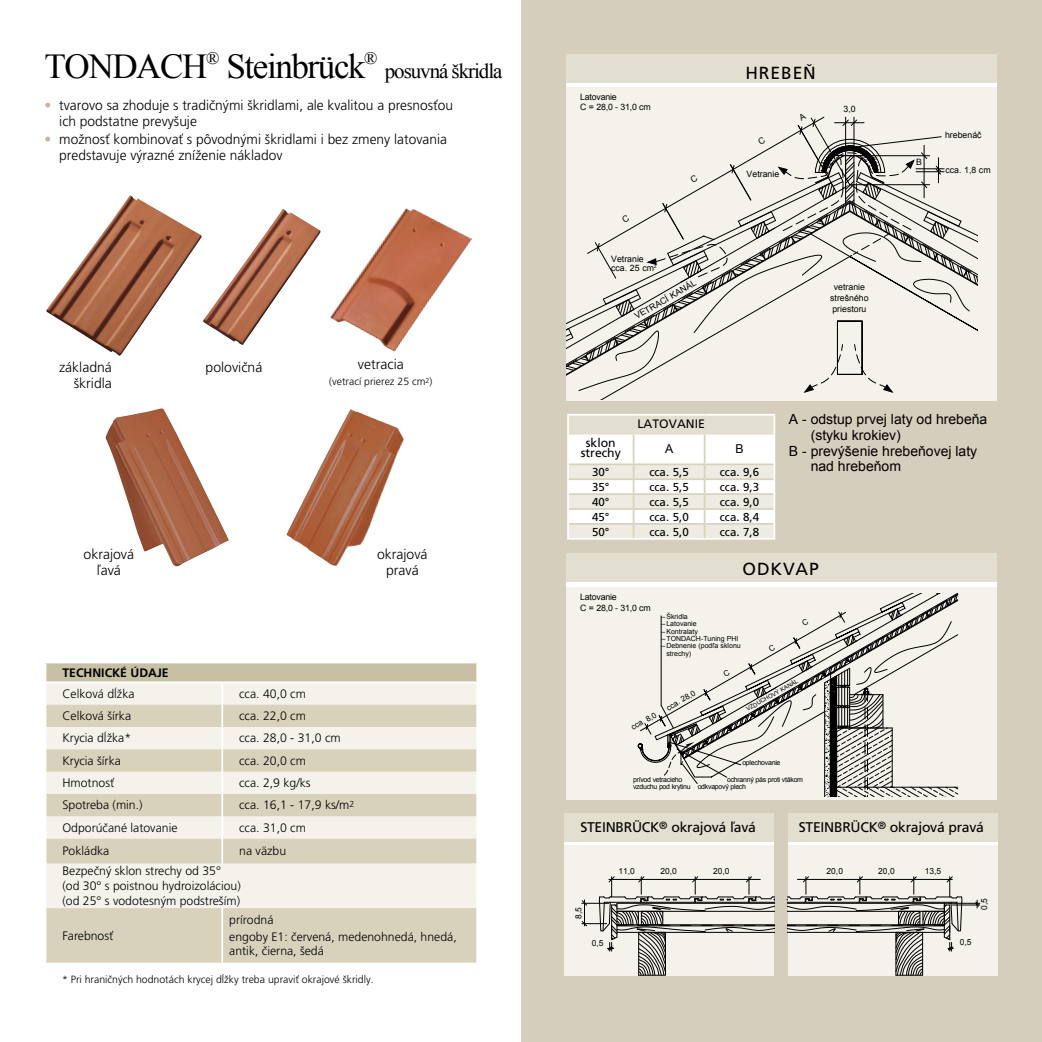
<style>
.page{position:relative;width:1042px;height:1042px;background:#fff}
.page>*{position:absolute;margin:0;border:0;box-sizing:border-box;transform-origin:0 0}
.t1{font:35px "Times New Roman";letter-spacing:-.04em;color:#000}
.t2{font:21px "Times New Roman";letter-spacing:-.05em;color:#000}
.t3{font:17.5px "Frutiger CE";letter-spacing:.05em;color:#000}
.t4{font:300 14px/15.8px "Frutiger CE";color:#000;text-align:center}
.t5{font:14px "Arial";color:#000}
.t6{font:14px "Frutiger CE";letter-spacing:-.02em;color:#000}
.t7{font:300 12.25px/14.7px "Frutiger CE";color:#000}
.t8{font:12.25px/10.5px "Frutiger CE";color:#000;text-align:center}
.t9{font:700 12.25px "Frutiger CE";color:#000}
.t10{font:12.25px "Arial";color:#000}
.t11{font:11.55px "Frutiger CE";color:#000}
.t12{font:300 10.5px "Frutiger CE";color:#000}
.t13{font:8.75px/10.7px "Arial";color:#000}
.t14{font:8.75px/10.7px "Arial";letter-spacing:-.02em;color:#000}
.t15{font:8.4px "Arial";color:#000}
.t16{font:7.88px "Arial";color:#000}
.t17{font:7px/7.4px "Arial";letter-spacing:-.04em;color:#000}
.t18{font:7px/7.4px "Arial";color:#000}
.t19{font:5.95px "Arial";color:#000}
.s1{color:#cab392}
</style>
<div class="page">
<div style="left:521px;top:0;width:521px;height:1042px;background:#d6cebc"></div>
<img style="left:46px;top:195px;width:156px;height:161px">
<img style="left:203px;top:209px;width:86px;height:136px">
<img style="left:105px;top:408px;width:124px;height:159px">
<img style="left:286px;top:409px;width:118px;height:157px">
<svg style="left:289px;top:208px;width:183px;height:144px"></svg>
<div style="left:564px;top:842px;width:210px;height:28px;background:#fff"></div>
<div style="left:564px;top:845px;width:210px;height:131px;background:#f4f2eb"></div>
<div style="left:564px;top:813px;width:210px;height:28px;background:#e3dfd0"></div>
<div style="left:787px;top:842px;width:210px;height:28px;background:#fff"></div>
<div style="left:787px;top:845px;width:210px;height:131px;background:#f4f2eb"></div>
<div style="left:787px;top:813px;width:210px;height:28px;background:#e3dfd0"></div>
<svg style="left:581px;top:876px;width:194px;height:100px"></svg>
<svg style="left:787px;top:873px;width:194px;height:103px"></svg>
<div style="left:46px;top:662px;width:431px;height:20px;background:#c8c0a4"></div>
<div style="left:46px;top:683px;width:430px;height:21px;background:#f4f2eb"></div>
<svg style="left:46px;top:704px;width:430px;height:258px;background:#e4e0d1"></svg>
<hr style="left:221px;top:683px;width:2px;height:21px;background:#fff">
<hr style="left:221px;top:704px;width:2px;height:23px;background:#fff">
<hr style="left:221px;top:727px;width:2px;height:22px;background:#fff">
<hr style="left:221px;top:749px;width:2px;height:22px;background:#fff">
<hr style="left:221px;top:771px;width:2px;height:23px;background:#fff">
<hr style="left:221px;top:794px;width:2px;height:22px;background:#fff">
<hr style="left:221px;top:816px;width:2px;height:22px;background:#fff">
<hr style="left:221px;top:838px;width:2px;height:25px;background:#fff">
<hr style="left:221px;top:908px;width:2px;height:54px;background:#fff">
<hr style="left:45px;top:661px;width:177px;height:2px;background:#fff">
<hr style="left:222px;top:661px;width:256px;height:2px;background:#fff">
<svg style="left:476px;top:663px;width:1px;height:18px"></svg>
<hr style="left:45px;top:681px;width:177px;height:2px;background:#fff">
<hr style="left:222px;top:681px;width:256px;height:2px;background:#fff">
<hr style="left:567px;top:414px;width:66px;height:2px;background:#fff">
<hr style="left:633px;top:414px;width:71px;height:2px;background:#fff">
<hr style="left:704px;top:414px;width:71px;height:2px;background:#fff">
<svg style="left:567px;top:416px;width:208px;height:122px;background:#f2f0e9"></svg>
<hr style="left:567px;top:538px;width:66px;height:2px;background:#fff">
<hr style="left:633px;top:538px;width:71px;height:2px;background:#fff">
<hr style="left:704px;top:538px;width:71px;height:2px;background:#fff">
<svg style="left:566px;top:82px;width:430px;height:5px;background:#f9f8f5"></svg>
<div style="left:566px;top:87px;width:430px;height:314px;background:#f4f2eb"></div>
<div style="left:566px;top:54px;width:430px;height:28px;background:#e3dfd0"></div>
<div style="left:566px;top:575px;width:430px;height:29px;background:#fff"></div>
<div style="left:566px;top:587px;width:430px;height:212px;background:#f4f2eb"></div>
<div style="left:566px;top:553px;width:430px;height:29px;background:#e3dfd0"></div>
<svg style="left:566px;top:116px;width:412px;height:284px"></svg>
<svg style="left:638px;top:594px;width:320px;height:202px"></svg>
<h1 class="t1" style="left:45px;top:43px;width:334px">TONDACH<sup>®</sup> Steinbrück<sup>®</sup></h1>
<h2 class="t2" style="left:385px;top:57px;width:119px">posuvná škridla</h2>
<p class="t4" style="left:59px;top:97px;width:395px;text-align:left;text-indent:-15px"><span class="s1">•</span> tvarovo sa zhoduje s tradičnými škridlami, ale kvalitou a presnosťou ich podstatne prevyšuje</p>
<p class="t4" style="left:59px;top:131px;width:389px;text-align:left;text-indent:-15px"><span class="s1">•</span> možnosť kombinovať s pôvodnými škridlami i bez zmeny latovania predstavuje výrazné zníženie nákladov</p>
<p class="t4" style="left:59px;top:359px;width:54px;text-align:right">základná škridla</p>
<p class="t4" style="left:84px;top:546px;width:52px">okrajová ľavá</p>
<p class="t4" style="left:206px;top:359px;width:58px">polovičná</p>
<p class="t4" style="left:358px;top:357px;width:47px">vetracia</p>
<p class="t12" style="left:329px;top:375px;width:105px">(vetrací prierez 25 cm<sup>2</sup>)</p>
<p class="t4" style="left:377px;top:546px;width:52px">okrajová pravá</p>
<p class="t9" style="left:62px;top:666px;width:108px">TECHNICKÉ ÚDAJE</p>
<p class="t7" style="left:62px;top:686px;width:74px">Celková dĺžka</p>
<p class="t7" style="left:239px;top:686px;width:68px">cca. 40,0 cm</p>
<p class="t7" style="left:62px;top:708px;width:70px">Celková šírka</p>
<p class="t7" style="left:239px;top:708px;width:68px">cca. 22,0 cm</p>
<p class="t7" style="left:62px;top:731px;width:70px">Krycia dĺžka*</p>
<p class="t7" style="left:239px;top:731px;width:103px">cca. 28,0 - 31,0 cm</p>
<p class="t7" style="left:62px;top:753px;width:60px">Krycia šírka</p>
<p class="t7" style="left:239px;top:753px;width:68px">cca. 20,0 cm</p>
<p class="t7" style="left:62px;top:775px;width:53px">Hmotnosť</p>
<p class="t7" style="left:239px;top:775px;width:73px">cca. 2,9 kg/ks</p>
<p class="t7" style="left:62px;top:798px;width:82px">Spotreba (min.)</p>
<p class="t7" style="left:239px;top:798px;width:117px">cca. 16,1 - 17,9 ks/m<sup>2</sup></p>
<p class="t7" style="left:62px;top:820px;width:117px">Odporúčané latovanie</p>
<p class="t7" style="left:239px;top:820px;width:68px">cca. 31,0 cm</p>
<p class="t7" style="left:62px;top:843px;width:48px">Pokládka</p>
<p class="t7" style="left:239px;top:843px;width:48px">na väzbu</p>
<p class="t7" style="left:62px;top:863px;width:180px">Bezpečný sklon strechy od 35° (od 30° s poistnou hydroizoláciou) (od 25° s vodotesným podstreším)</p>
<p class="t7" style="left:62px;top:928px;width:52px">Farebnosť</p>
<p class="t7" style="left:229px;top:912px;width:229px;line-height:16.4px">prírodná<br>engoby E1: červená, medenohnedá, hnedá,</p>
<p class="t7" style="left:229px;top:943px;width:96px">antik, čierna, šedá</p>
<p class="t12" style="left:62px;top:973px;width:313px">* Pri hraničných hodnotách krycej dĺžky treba upraviť okrajové škridly.</p>
<p class="t14" style="left:580px;top:91px;width:72px">Latovanie<br>C = 28,0 - 31,0 cm</p>
<p class="t13" style="left:611px;top:254px;width:47px;line-height:9.8px">Vetranie cca. 25 cm<sup>2</sup></p>
<p class="t13" style="left:633px;top:312px;width:71px;rotate:-30deg">VETRACÍ KANÁL</p>
<h3 class="t3" style="left:745px;top:63px;width:72px">HREBEŇ</h3>
<p class="t13" style="left:843px;top:104px;width:14px">3,0</p>
<p class="t13" style="left:916px;top:156px;width:7px">B</p>
<p class="t13" style="left:945px;top:130px;width:38px">hrebenáč</p>
<p class="t13" style="left:746px;top:168px;width:34px">Vetranie</p>
<p class="t13" style="left:945px;top:165px;width:47px">cca. 1,8 cm</p>
<p class="t13" style="left:830px;top:282px;width:40px;text-align:center">vetranie strešného priestoru</p>
<p class="t8" style="left:637px;top:418px;width:69px">LATOVANIE</p>
<p class="t8" style="left:581px;top:437px;width:42px">sklon strechy</p>
<p class="t10" style="left:665px;top:441px;width:10px">A</p>
<p class="t10" style="left:735px;top:441px;width:10px">B</p>
<p class="t11" style="left:592px;top:466px;width:19px">30°</p>
<p class="t11" style="left:649px;top:466px;width:41px">cca. 5,5</p>
<p class="t11" style="left:720px;top:466px;width:41px">cca. 9,6</p>
<p class="t11" style="left:592px;top:480px;width:19px">35°</p>
<p class="t11" style="left:649px;top:480px;width:41px">cca. 5,5</p>
<p class="t11" style="left:720px;top:480px;width:41px">cca. 9,3</p>
<p class="t11" style="left:592px;top:495px;width:19px">40°</p>
<p class="t11" style="left:649px;top:495px;width:41px">cca. 5,5</p>
<p class="t11" style="left:720px;top:495px;width:41px">cca. 9,0</p>
<p class="t11" style="left:592px;top:510px;width:19px">45°</p>
<p class="t11" style="left:649px;top:510px;width:41px">cca. 5,0</p>
<p class="t11" style="left:720px;top:510px;width:41px">cca. 8,4</p>
<p class="t11" style="left:592px;top:525px;width:19px">50°</p>
<p class="t11" style="left:649px;top:525px;width:41px">cca. 5,0</p>
<p class="t11" style="left:720px;top:525px;width:41px">cca. 7,8</p>
<p class="t5" style="left:789px;top:410px;width:200px">A - odstup prvej laty od hrebeňa</p>
<p class="t5" style="left:811px;top:426px;width:92px">(styku krokiev)</p>
<p class="t5" style="left:789px;top:441px;width:190px">B - prevýšenie hrebeňovej laty</p>
<p class="t5" style="left:811px;top:457px;width:92px">nad hrebeňom</p>
<p class="t14" style="left:580px;top:592px;width:72px">Latovanie<br>C = 28,0 - 31,0 cm</p>
<h3 class="t3" style="left:742px;top:559px;width:78px">ODKVAP</h3>
<p class="t18" style="left:661px;top:613px;width:28px">–Škridla</p>
<p class="t18" style="left:661px;top:620px;width:38px">– Latovanie –Kontralaty</p>
<p class="t18" style="left:661px;top:635px;width:79px">– TONDACH-Tuning PHI</p>
<p class="t18" style="left:666px;top:642px;width:76px;text-indent:-5px">– Debnenie (podľa sklonu strechy)</p>
<p class="t16" style="left:629px;top:723px;width:29px;rotate:-30deg">cca. 8,0</p>
<p class="t16" style="left:664px;top:703px;width:34px;rotate:-30deg">cca. 28,0</p>
<p class="t19" style="left:745px;top:706px;width:60px;rotate:-30deg">VZDUCHOVÝ KANÁL</p>
<p class="t17" style="left:742px;top:759px;width:40px">oplechovanie</p>
<p class="t17" style="left:698px;top:783px;width:50px">odkvapový plech</p>
<p class="t17" style="left:727px;top:776px;width:77px">ochranný pás proti vtákom</p>
<p class="t17" style="left:633px;top:776px;width:59px">prívod vetracieho vzduchu pod krytinu</p>
<p class="t6" style="left:580px;top:819px;width:177px">STEINBRÜCK<sup>®</sup> okrajová ľavá</p>
<p class="t6" style="left:799px;top:819px;width:187px">STEINBRÜCK<sup>®</sup> okrajová pravá</p>
<p class="t15" style="left:618px;top:866px;width:18px">11,0</p>
<p class="t15" style="left:660px;top:866px;width:18px">20,0</p>
<p class="t15" style="left:713px;top:866px;width:18px">20,0</p>
<p class="t15" style="left:826px;top:866px;width:18px">20,0</p>
<p class="t15" style="left:878px;top:866px;width:18px">20,0</p>
<p class="t15" style="left:925px;top:866px;width:18px">13,5</p>
<p class="t15" style="left:573px;top:918px;width:13px;rotate:-90deg">8,5</p>
<p class="t15" style="left:592px;top:938px;width:13px">0,5</p>
<p class="t15" style="left:978px;top:910px;width:13px;rotate:-90deg">0,5</p>
<p class="t15" style="left:959px;top:937px;width:13px">0,5</p>
</div>
